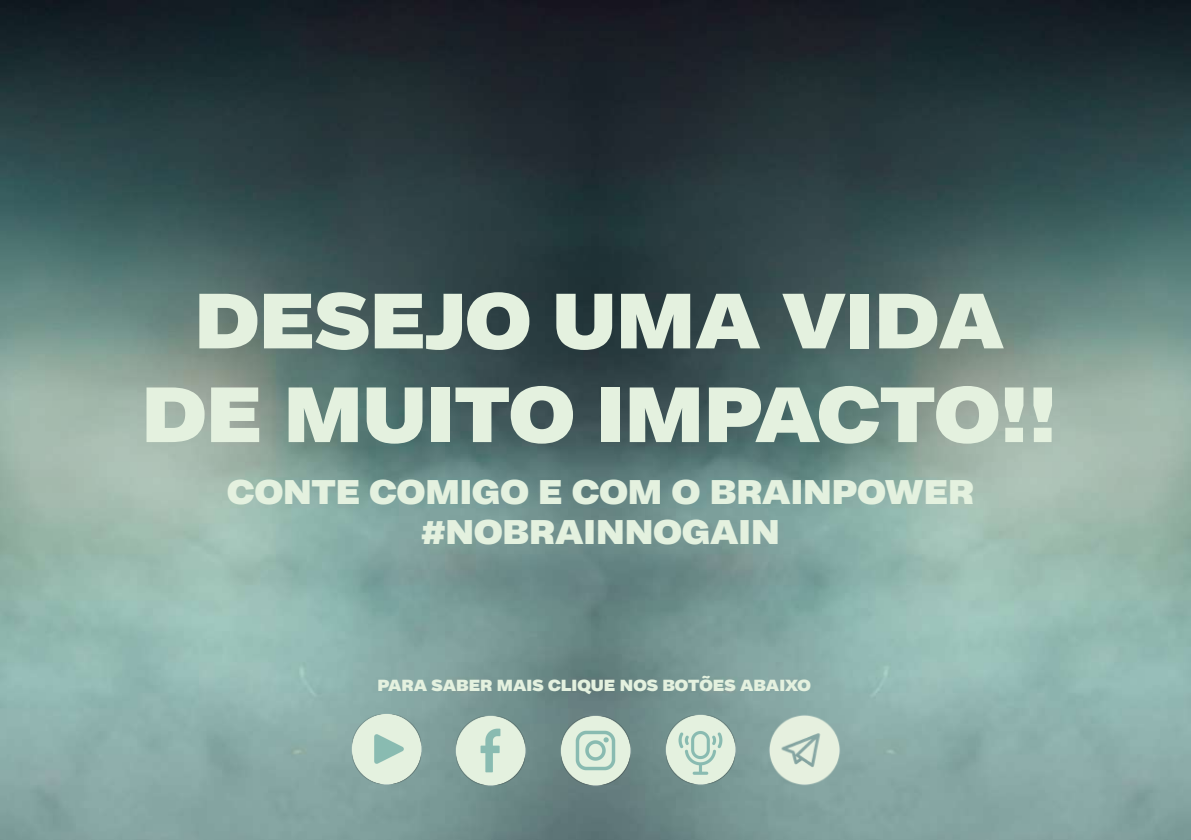
<style>
.page{position:relative;width:1191px;height:840px;background:#fff}
.page>*{position:absolute;margin:0;border:0;box-sizing:border-box;transform-origin:0 0}
.t1{font:800 78px/93.6px "Body Text Fit";color:#e4f1df;text-align:center}
.t2{font:800 34px/40.8px "Body Text Fit";color:#e4f1df;text-align:center}
.t3{font:800 16px "Body Text Fit";color:#e4f1df}
</style>
<div class="page">
<img style="left:0;top:0;width:1191px;height:839px">
<img style="left:765px;top:710px;width:78px;height:78px">
<img style="left:661px;top:709px;width:78px;height:78px">
<img style="left:556px;top:710px;width:78px;height:79px">
<img style="left:451px;top:710px;width:79px;height:79px">
<img style="left:347px;top:709px;width:78px;height:78px">
<h1 class="t1" style="left:141px;top:277px;width:917px">DESEJO UMA VIDA<br>DE MUITO IMPACTO!!</h1>
<p class="t2" style="left:227px;top:472px;width:748px">CONTE COMIGO E COM O BRAINPOWER #NOBRAINNOGAIN</p>
<p class="t3" style="left:378px;top:674px;width:435px">PARA SABER MAIS CLIQUE NOS BOTÕES ABAIXO</p>
</div>
